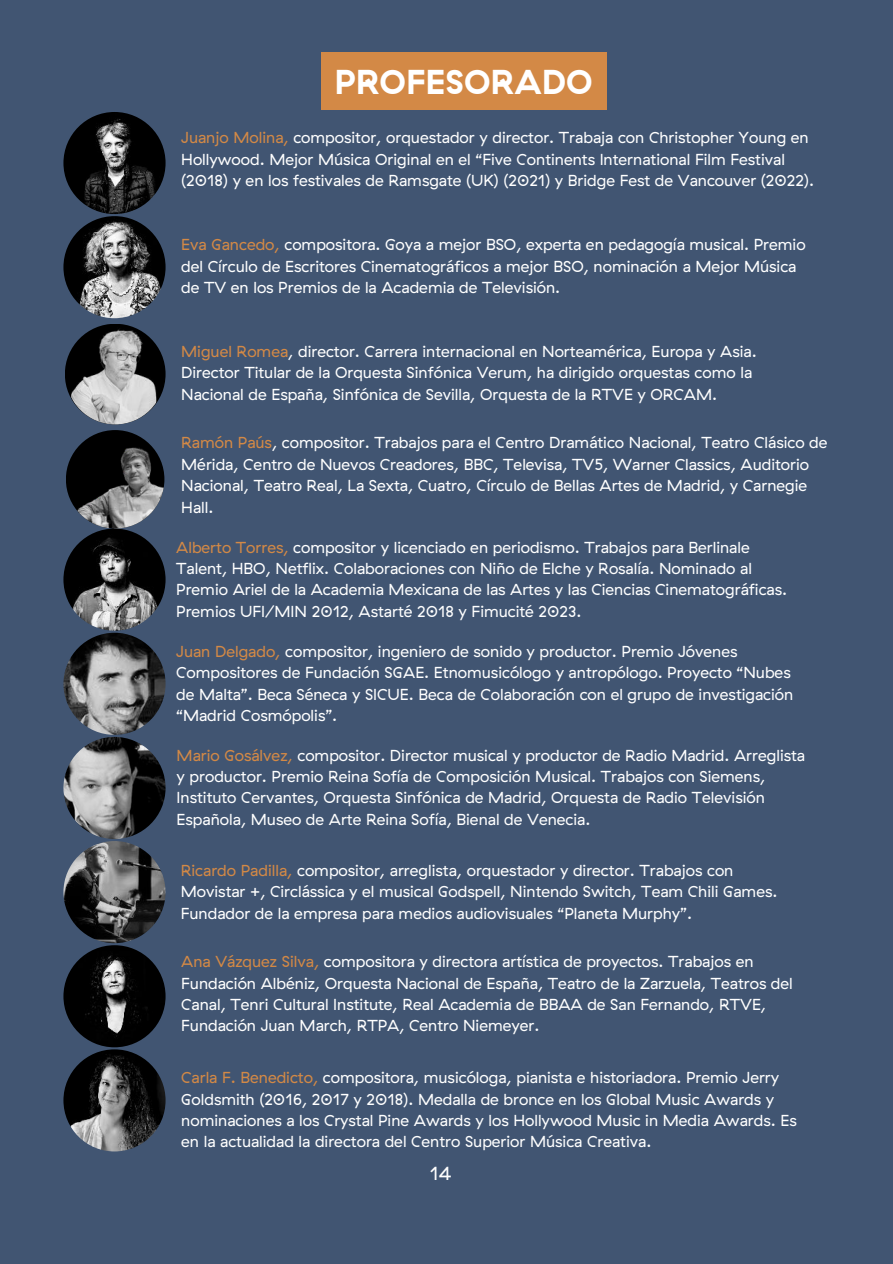
<style>
.page{position:relative;width:893px;height:1264px;background:#fff}
.page>*{position:absolute;margin:0;border:0;box-sizing:border-box;transform-origin:0 0}
.t1{font:700 34.5px "GT Haptik";color:#fff}
.t2{font:18.9px "GT Haptik";color:#fff}
.t3{font:15.9px/21.3px "GT Haptik";color:#fff}
.s1{color:#d38946}
</style>
<div class="page">
<div style="left:0;top:0;width:892px;height:1263px;background:#415572"></div>
<img style="left:63px;top:112px;width:102px;height:102px;border-radius:50%">
<img style="left:63px;top:216px;width:102px;height:102px;border-radius:50%">
<div style="left:65px;top:324px;width:100px;height:100px;background:#000;border-radius:50%"></div>
<img style="left:66px;top:326px;width:98px;height:98px;border-radius:50%">
<img style="left:66px;top:430px;width:98px;height:98px;border-radius:50%">
<img style="left:63px;top:528px;width:102px;height:102px;border-radius:50%">
<img style="left:63px;top:632px;width:102px;height:102px;border-radius:50%">
<img style="left:63px;top:841px;width:102px;height:102px;border-radius:50%">
<img style="left:63px;top:945px;width:102px;height:102px;border-radius:50%">
<img style="left:63px;top:737px;width:102px;height:102px;border-radius:50%">
<img style="left:63px;top:1049px;width:102px;height:102px;border-radius:50%">
<div style="left:321px;top:52px;width:285px;height:57px;background:#d38946"></div>
<h1 class="t1" style="left:334px;top:61px;width:259px">PROFESORADO</h1>
<p class="t3" style="left:181px;top:127px;width:634px"><span class="s1">Juanjo Molina,</span> compositor, orquestador y director. Trabaja con Christopher Young en<br>Hollywood. Mejor Música Original en el “Five Continents International Film Festival (2018) y en los festivales de Ramsgate (UK) (2021) y Bridge Fest de Vancouver (2022).</p>
<p class="t3" style="left:181px;top:234px;width:626px"><span class="s1">Eva Gancedo,</span> compositora. Goya a mejor BSO, experta en pedagogía musical. Premio del Círculo de Escritores Cinematográficos a mejor BSO, nominación a Mejor Música de TV en los Premios de la Academia de Televisión.</p>
<p class="t3" style="left:181px;top:341px;width:577px"><span class="s1">Miguel Romea</span>, director. Carrera internacional en Norteamérica, Europa y Asia.<br>Director Titular de la Orquesta Sinfónica Verum, ha dirigido orquestas como la<br>Nacional de España, Sinfónica de Sevilla, Orquesta de la RTVE y ORCAM.</p>
<p class="t3" style="left:181px;top:432px;width:647px"><span class="s1">Ramón Paús</span>, compositor. Trabajos para el Centro Dramático Nacional, Teatro Clásico de Mérida, Centro de Nuevos Creadores, BBC, Televisa, TV5, Warner Classics, Auditorio Nacional, Teatro Real, La Sexta, Cuatro, Círculo de Bellas Artes de Madrid, y Carnegie Hall.</p>
<p class="t3" style="left:176px;top:536px;width:612px"><span class="s1">Alberto Torres,</span> compositor y licenciado en periodismo. Trabajos para Berlinale Talent, HBO, Netflix. Colaboraciones con Niño de Elche y Rosalía. Nominado al Premio Ariel de la Academia Mexicana de las Artes y las Ciencias Cinematográficas.<br>Premios UFI/MIN 2012, Astarté 2018 y Fimucité 2023.</p>
<p class="t3" style="left:176px;top:640px;width:618px"><span class="s1">Juan Delgado,</span> compositor, ingeniero de sonido y productor. Premio Jóvenes Compositores de Fundación SGAE. Etnomusicólogo y antropólogo. Proyecto “Nubes de Malta”. Beca Séneca y SICUE. Beca de Colaboración con el grupo de investigación “Madrid Cosmópolis”.</p>
<p class="t3" style="left:177px;top:744px;width:630px"><span class="s1">Mario Gosálvez,</span> compositor. Director musical y productor de Radio Madrid. Arreglista y productor. Premio Reina Sofía de Composición Musical. Trabajos con Siemens, Instituto Cervantes, Orquesta Sinfónica de Madrid, Orquesta de Radio Televisión Española, Museo de Arte Reina Sofía, Bienal de Venecia.</p>
<p class="t3" style="left:181px;top:859px;width:598px"><span class="s1">Ricardo Padilla,</span> compositor, arreglista, orquestador y director. Trabajos con<br>Movistar +, Circlássica y el musical Godspell, Nintendo Switch, Team Chili Games.<br>Fundador de la empresa para medios audiovisuales “Planeta Murphy”.</p>
<p class="t3" style="left:181px;top:951px;width:613px"><span class="s1">Ana Vázquez Silva,</span> compositora y directora artística de proyectos. Trabajos en Fundación Albéniz, Orquesta Nacional de España, Teatro de la Zarzuela, Teatros del Canal, Tenri Cultural Institute, Real Academia de BBAA de San Fernando, RTVE, Fundación Juan March, RTPA, Centro Niemeyer.</p>
<p class="t3" style="left:181px;top:1067px;width:617px"><span class="s1">Carla F. Benedicto,</span> compositora, musicóloga, pianista e historiadora. Premio Jerry Goldsmith (2016, 2017 y 2018). Medalla de bronce en los Global Music Awards y nominaciones a los Crystal Pine Awards y los Hollywood Music in Media Awards. Es en la actualidad la directora del Centro Superior Música Creativa.</p>
<p class="t2" style="left:430px;top:1162px;width:23px">14</p>
</div>
